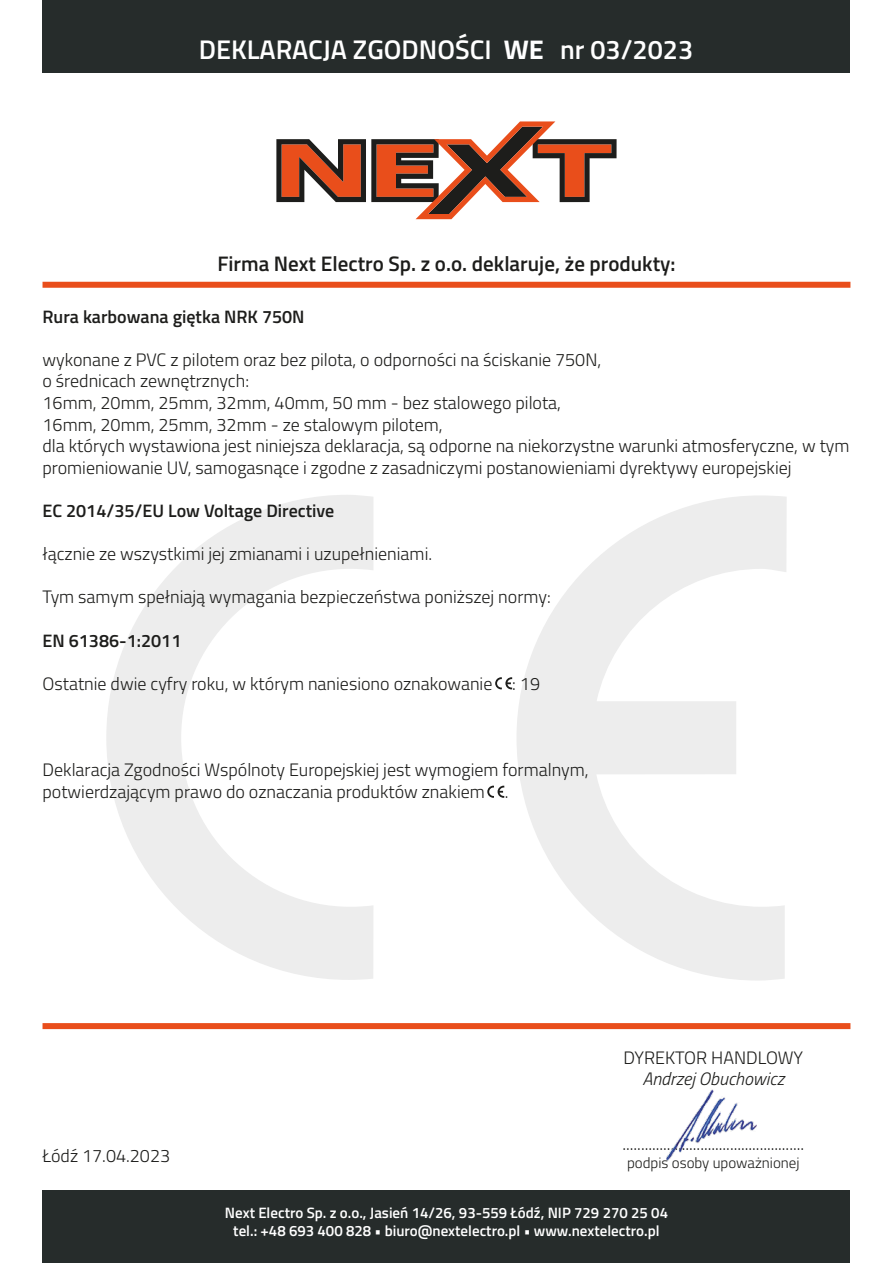
<style>
.page{position:relative;width:893px;height:1263px;background:#fff}
.page>*{position:absolute;margin:0;border:0;box-sizing:border-box;transform-origin:0 0}
.t1{font:600 27px "Titillium";color:#fff}
.t2{font:600 21px "Titillium";color:#1d1d1b}
.t3{font:300 18px/21.6px "Titillium";color:#1d1d1b}
.t4{font:600 18px "Titillium";color:#1d1d1b}
.t5{font:italic 300 18px "Titillium";color:#1d1d1b}
.t6{font:600 15px/18px "Titillium";color:#fff;text-align:center}
.t7{font:300 15px "Titillium";color:#1d1d1b}
.s1{font-weight:700}
</style>
<div class="page">
<svg style="left:517px;top:496px;width:270px;height:484px"></svg>
<svg style="left:106px;top:495px;width:267px;height:485px"></svg>
<svg style="left:276px;top:121px;width:341px;height:98px"></svg>
<div style="left:43px;top:0;width:807px;height:72px;background:#262c2b"></div>
<div style="left:43px;top:1191px;width:807px;height:72px;background:#262c2b"></div>
<div style="left:43px;top:282px;width:807px;height:6px;background:#e94e1b"></div>
<div style="left:43px;top:1023px;width:807px;height:6px;background:#e94e1b"></div>
<svg style="left:495px;top:677px;width:17px;height:12px"></svg>
<img style="left:666px;top:1089px;width:91px;height:72px">
<svg style="left:487px;top:786px;width:17px;height:12px"></svg>
<h1 class="t1" style="left:199px;top:29px;width:496px">DEKLARACJA ZGODNOŚCI <span class="s1">WE</span> nr 03/2023</h1>
<p class="t2" style="left:217px;top:248px;width:460px">Firma Next Electro Sp. z o.o. deklaruje, że produkty:</p>
<p class="t4" style="left:43px;top:303px;width:264px">Rura karbowana giętka NRK 750N</p>
<p class="t3" style="left:43px;top:348px;width:808px">wykonane z PVC z pilotem oraz bez pilota, o odporności na ściskanie 750N,<br>o średnicach zewnętrznych:<br>16mm, 20mm, 25mm, 32mm, 40mm, 50 mm - bez stalowego pilota,<br>16mm, 20mm, 25mm, 32mm - ze stalowym pilotem,<br>dla których wystawiona jest niniejsza deklaracja, są odporne na niekorzystne warunki atmosferyczne, w tym promieniowanie UV, samogasnące i zgodne z zasadniczymi postanowieniami dyrektywy europejskiej</p>
<p class="t4" style="left:43px;top:497px;width:293px">EC 2014/35/EU Low Voltage Directive</p>
<p class="t3" style="left:43px;top:542px;width:391px">łącznie ze wszystkimi jej zmianami i uzupełnieniami.</p>
<p class="t3" style="left:43px;top:585px;width:510px">Tym samym spełniają wymagania bezpieczeństwa poniższej normy:</p>
<p class="t4" style="left:43px;top:627px;width:140px">EN 61386-1:2011</p>
<p class="t3" style="left:43px;top:672px;width:499px">Ostatnie dwie cyfry roku, w którym naniesiono oznakowanie : 19</p>
<p class="t3" style="left:43px;top:758px;width:548px">Deklaracja Zgodności Wspólnoty Europejskiej jest wymogiem formalnym, potwierdzającym prawo do oznaczania produktów znakiem .</p>
<p class="t3" style="left:623px;top:1046px;width:181px">DYREKTOR HANDLOWY</p>
<p class="t5" style="left:642px;top:1066px;width:143px">Andrzej Obuchowicz</p>
<p class="t3" style="left:43px;top:1144px;width:129px">Łódź 17.04.2023</p>
<p class="t3" style="left:622px;top:1132px;width:183px">.................................................</p>
<p class="t7" style="left:627px;top:1152px;width:174px">podpis osoby upoważnionej</p>
<p class="t6" style="left:225px;top:1203px;width:445px">Next Electro Sp. z o.o., Jasień 14/26, 93-559 Łódź, NIP 729 270 25 04 tel.: +48 693 400 828 • biuro@nextelectro.pl • www.nextelectro.pl</p>
</div>
